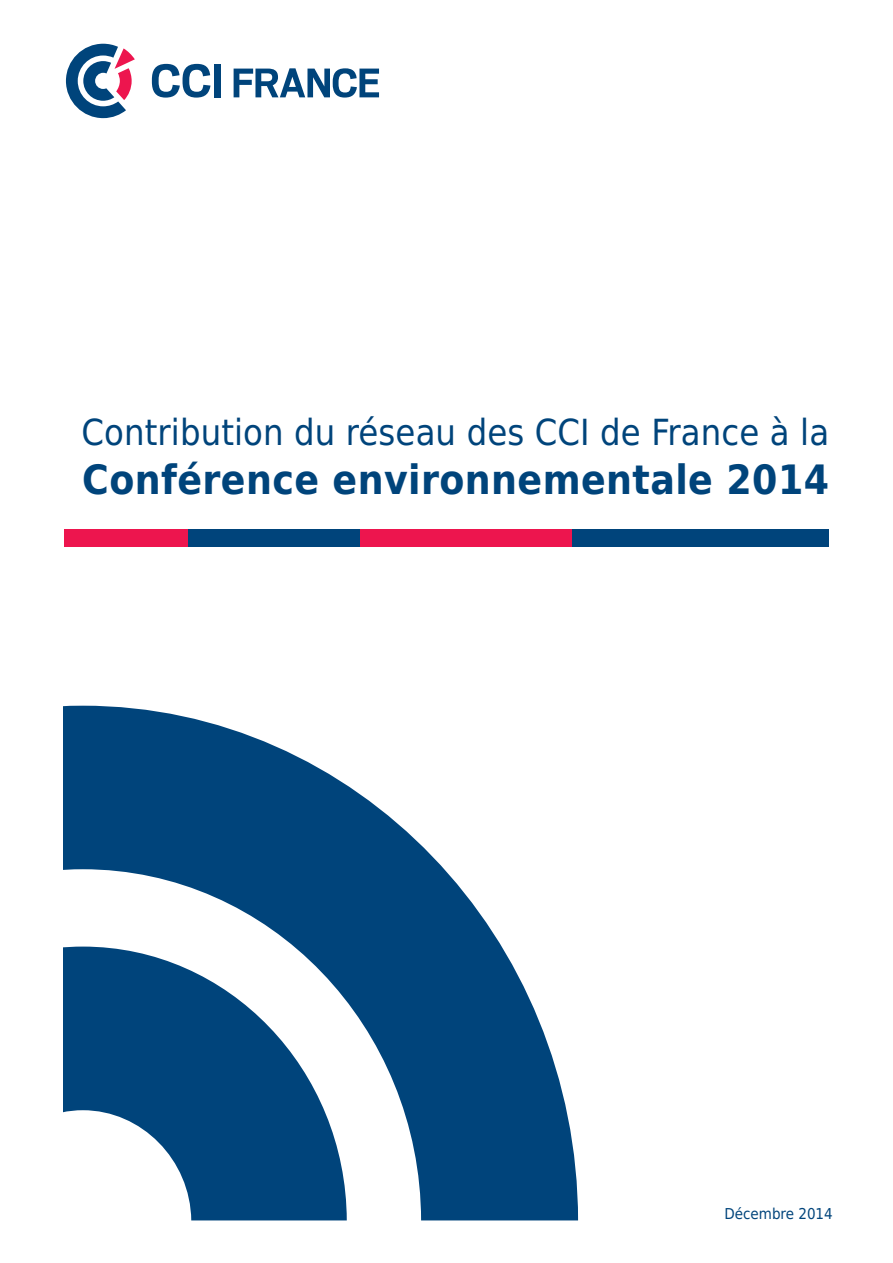
<style>
.page{position:relative;width:893px;height:1263px;background:#fff}
.page>*{position:absolute;margin:0;border:0;box-sizing:border-box;transform-origin:0 0}
.t1{font:700 40.5px "DejaVu Sans Condensed";letter-spacing:.01em;color:#00447b}
.t2{font:36px "DejaVu Sans Condensed";letter-spacing:.005em;color:#00447b}
.texte{font:15px "DejaVu Sans Condensed";color:#00447b}
</style>
<div class="page">
<svg style="left:64px;top:706px;width:514px;height:514px;fill:#00447b"></svg>
<svg style="left:64px;top:946px;width:283px;height:274px;fill:#00447b"></svg>
<div style="left:64px;top:529px;width:128px;height:17px;background:#ed154e"></div>
<div style="left:360px;top:529px;width:214px;height:17px;background:#ed154e"></div>
<div style="left:572px;top:529px;width:257px;height:17px;background:#00447b"></div>
<div style="left:189px;top:529px;width:171px;height:17px;background:#00447b"></div>
<svg style="left:152px;top:64px;width:58px;height:34px"></svg>
<div style="left:214px;top:64px;width:7px;height:33px;background:#00447b"></div>
<svg style="left:66px;top:44px;width:69px;height:74px"></svg>
<svg style="left:234px;top:68px;width:145px;height:30px"></svg>
<p class="t2" style="left:81px;top:403px;width:749px">Contribution du réseau des CCI de France à la</p>
<p class="t1" style="left:82px;top:446px;width:748px">Conférence environnementale 2014</p>
<p class="texte" style="left:724px;top:1201px;width:110px">Décembre 2014</p>
</div>
